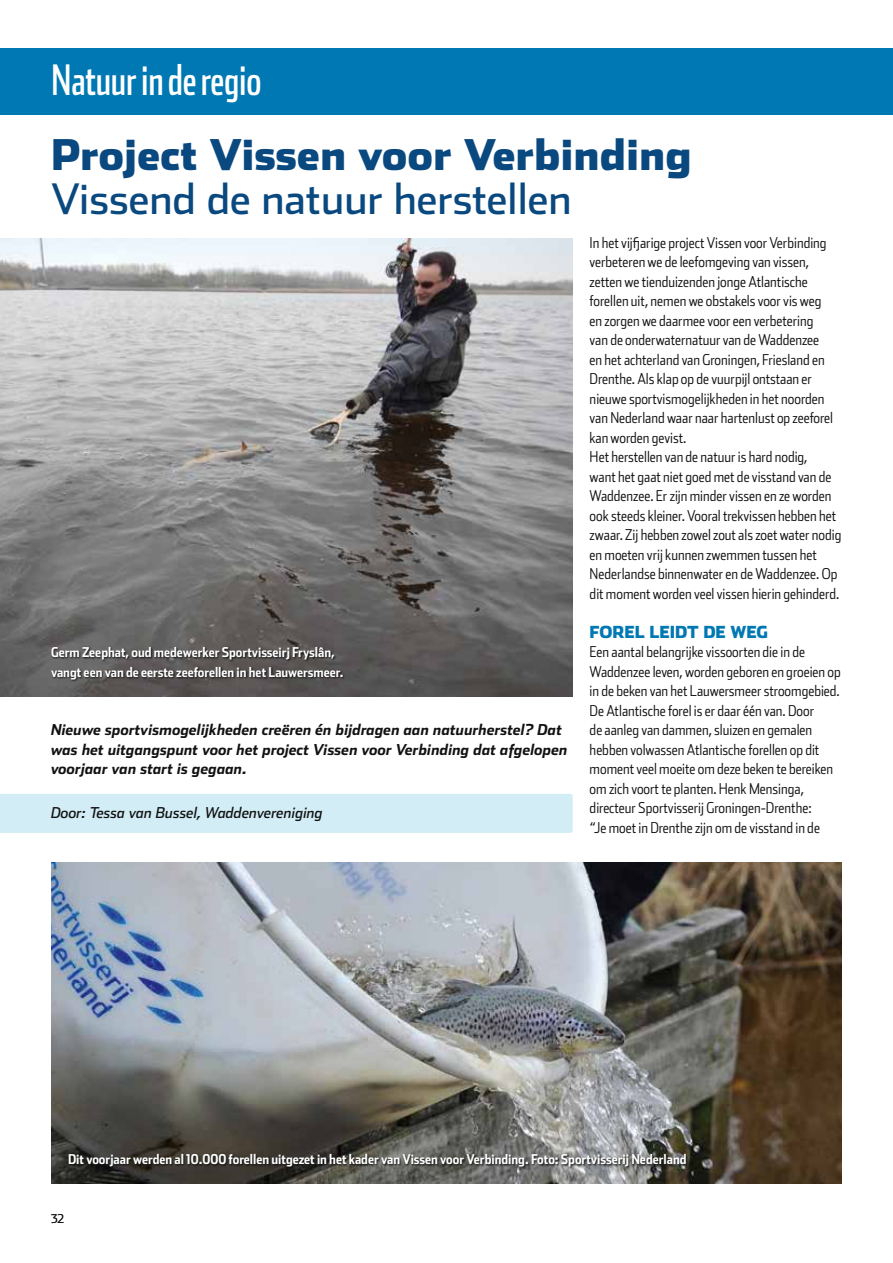
<style>
.page{position:relative;width:893px;height:1263px;background:#fff}
.page>*{position:absolute;margin:0;border:0;box-sizing:border-box;transform-origin:0 0}
.t1{font:900 42px "Stainless";color:#09497f}
.t2{font:42px "Stainless";color:#09497f}
.t3{font:42px "Stainless Comp";letter-spacing:-.005em;color:#fff;scale:.95 1}
.t4{font:900 16.5px "Stainless";color:#0078b3}
.t5{font:300 15px/19.5px "Stainless Cond";color:#121212}
.t6{font:italic 700 15px/19.5px "Stainless";color:#121212}
.t7{font:italic 15px "Stainless";color:#121212}
.t8{font:700 13.5px/19.5px "Stainless Cond";color:#fff}
.t9{font:300 12px "Stainless";color:#121212}
</style>
<div class="page">
<div style="left:0;top:49px;width:893px;height:66px;background:#0078b3"></div>
<div style="left:0;top:794px;width:573px;height:39px;background:#d2edf5"></div>
<img style="left:0;top:238px;width:573px;height:458px">
<img style="left:51px;top:863px;width:791px;height:321px">
<svg style="left:50px;top:647px;width:295px;height:35px;background:#4d4a49"></svg>
<svg style="left:68px;top:1154px;width:621px;height:16px;background:#464541"></svg>
<h1 class="t3" style="left:51px;top:55px;width:223px">Natuur in de regio</h1>
<h1 class="t1" style="left:51px;top:128px;width:642px">Project Vissen voor Verbinding</h1>
<h1 class="t2" style="left:51px;top:173px;width:522px">Vissend de natuur herstellen</h1>
<p class="t5" style="left:590px;top:232px;width:253px">In het vijfjarige project Vissen voor Verbinding verbeteren we de leefomgeving van vissen, zetten we tienduizenden jonge Atlantische forellen uit, nemen we obstakels voor vis weg<br>en zorgen we daarmee voor een verbetering<br>van de onderwaternatuur van de Waddenzee<br>en het achterland van Groningen, Friesland en Drenthe. Als klap op de vuurpijl ontstaan er nieuwe sportvismogelijkheden in het noorden van Nederland waar naar hartenlust op zeeforel kan worden gevist.<br>Het herstellen van de natuur is hard nodig,<br>want het gaat niet goed met de visstand van de Waddenzee. Er zijn minder vissen en ze worden ook steeds kleiner. Vooral trekvissen hebben het zwaar. Zij hebben zowel zout als zoet water nodig en moeten vrij kunnen zwemmen tussen het Nederlandse binnenwater en de Waddenzee. Op dit moment worden veel vissen hierin gehinderd.</p>
<p class="t4" style="left:590px;top:621px;width:180px">FOREL LEIDT DE WEG</p>
<p class="t5" style="left:590px;top:642px;width:253px">Een aantal belangrijke vissoorten die in de Waddenzee leven, worden geboren en groeien op in de beken van het Lauwersmeer stroomgebied.<br>De Atlantische forel is er daar één van. Door<br>de aanleg van dammen, sluizen en gemalen hebben volwassen Atlantische forellen op dit moment veel moeite om deze beken te bereiken om zich voort te planten. Henk Mensinga, directeur Sportvisserij Groningen-Drenthe:<br>“Je moet in Drenthe zijn om de visstand in de</p>
<p class="t8" style="left:51px;top:642px;width:294px">Germ Zeephat, oud medewerker Sportvisseirj Fryslân, vangt een van de eerste zeeforellen in het Lauwersmeer.</p>
<p class="t6" style="left:51px;top:720px;width:518px">Nieuwe sportvismogelijkheden creëren én bijdragen aan natuurherstel? Dat was het uitgangspunt voor het project Vissen voor Verbinding dat afgelopen voorjaar van start is gegaan.</p>
<p class="t7" style="left:51px;top:803px;width:273px">Door: Tessa van Bussel, Waddenvereniging</p>
<p class="t8" style="left:68px;top:1149px;width:620px">Dit voorjaar werden al 10.000 forellen uitgezet in het kader van Vissen voor Verbinding. Foto: Sportvisserij Nederland</p>
<p class="t9" style="left:51px;top:1211px;width:15px">32</p>
</div>
